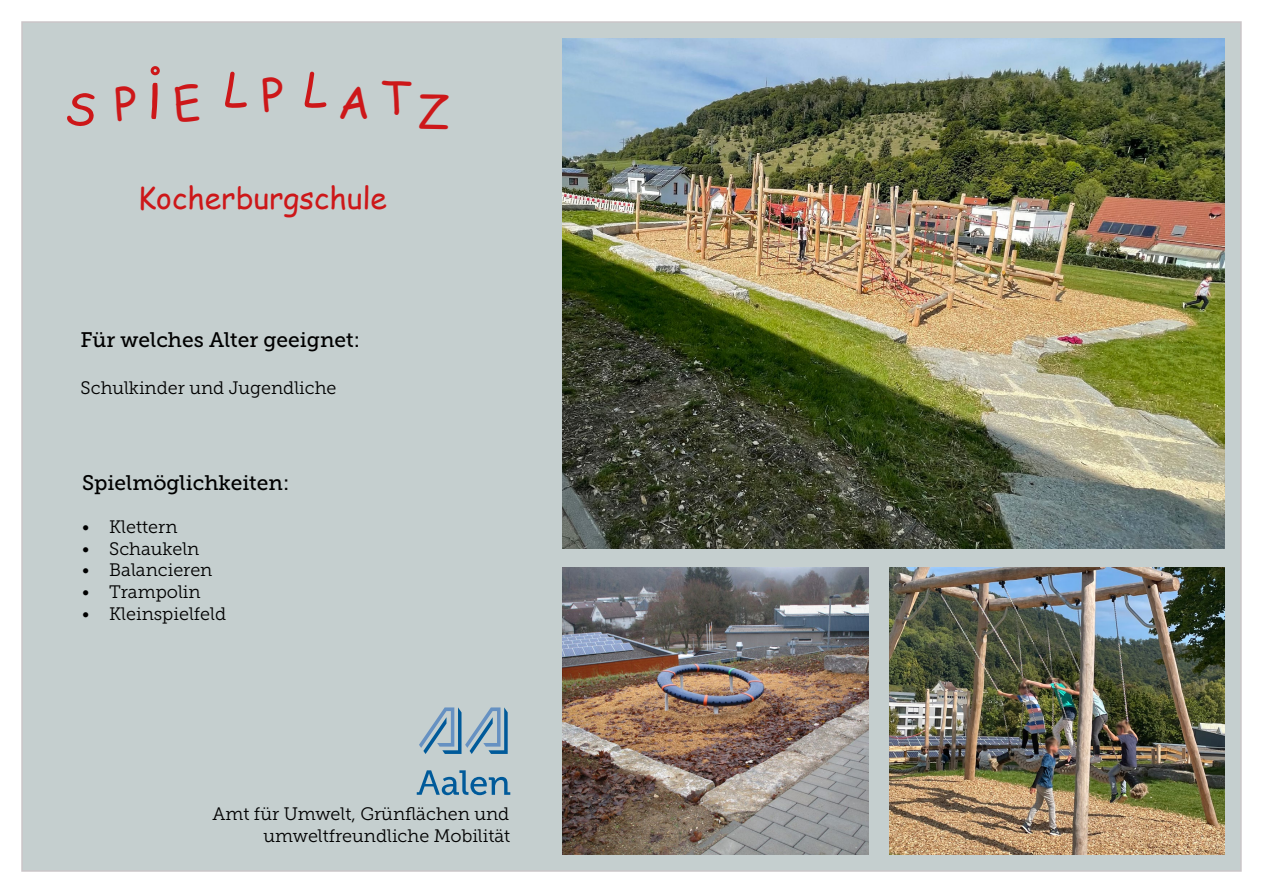
<style>
.page{position:relative;width:1263px;height:893px;background:#fff}
.page>*{position:absolute;margin:0;border:0;box-sizing:border-box;transform-origin:0 0}
.t1{font:45px "Comic Sans MS";color:#cd1719}
.t2{font:30px "Comic Sans MS";color:#cd1719}
.t3{font:21px "Museo Slab 500";color:#000}
.t4{font:18px/21.6px "Museo Slab 300";color:#000;text-align:right}
</style>
<div class="page">
<div style="left:21px;top:21px;width:1221px;height:851px;background:#c5cfcf;border:2px solid #cbc5c8"></div>
<div style="left:151px;top:66px;width:9px;height:9px;border:3px solid #cd1719;border-radius:50%"></div>
<svg style="left:417px;top:770px;width:93px;height:25px"></svg>
<svg style="left:419px;top:707px;width:89px;height:47px"></svg>
<img style="left:563px;top:38px;width:662px;height:511px">
<img style="left:890px;top:568px;width:335px;height:287px">
<img style="left:563px;top:568px;width:306px;height:287px">
<svg style="left:151px;top:83px;width:7px;height:37px"></svg>
<h1 class="t1" style="left:337px;top:68px;width:74px">AT</h1>
<h2 class="t2" style="left:138px;top:176px;width:251px">Kocherburgschule</h2>
<p class="t3" style="left:81px;top:328px;width:281px">Für welches Alter geeignet:</p>
<p class="t4" style="left:81px;top:377px;width:257px">Schulkinder und Jugendliche</p>
<p class="t3" style="left:82px;top:471px;width:209px">Spielmöglichkeiten:</p>
<p class="t4" style="left:82px;top:516px;width:97px">• Klettern</p>
<p class="t4" style="left:82px;top:538px;width:119px">• Schaukeln</p>
<p class="t4" style="left:82px;top:559px;width:132px">• Balancieren</p>
<p class="t4" style="left:82px;top:581px;width:120px">• Trampolin</p>
<p class="t4" style="left:82px;top:603px;width:145px">• Kleinspielfeld</p>
<p class="t4" style="left:213px;top:803px;width:299px">Amt für Umwelt, Grünflächen und umweltfreundliche Mobilität</p>
</div>
